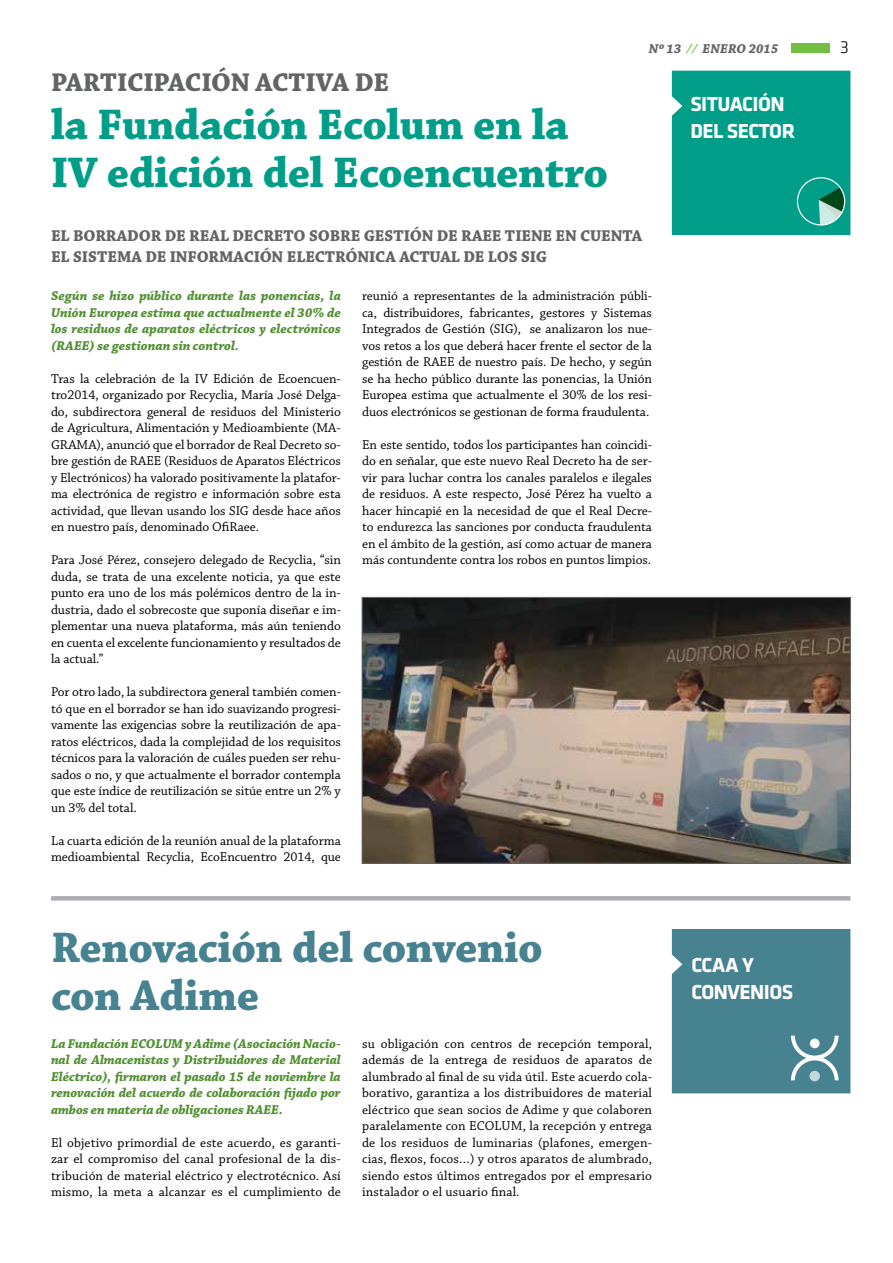
<style>
.page{position:relative;width:893px;height:1263px;background:#fff}
.page>*{position:absolute;margin:0;border:0;box-sizing:border-box;transform-origin:0 0}
.t1{font:700 45px/48px "Chaparral Pro";letter-spacing:-.01em;color:#009e89}
.t2{font:700 45px/48px "Chaparral Pro";letter-spacing:-.01em;color:#46828f}
.t3{font:700 27px "Chaparral Pro";letter-spacing:-.01em;color:#636466}
.t4{font:700 21px/27px "Klavika CH";letter-spacing:-.025em;color:#fff}
.t5{font:300 18px "Klavika CH";color:#000}
.t6{font:700 16.5px/21px "Chaparral Pro";letter-spacing:-.005em;color:#636466}
.t7{font:13.5px/16.5px "Chaparral Pro";letter-spacing:-.005em;color:#000;text-align:justify}
.t8{font:italic 700 13.5px/16.5px "Chaparral Pro";letter-spacing:-.005em;color:#519032;text-align:justify}
.t9{font:italic 700 13.5px "Chaparral Pro";color:#636466}
.s1{color:#95cb6e}
</style>
<div class="page">
<div style="left:791px;top:43px;width:38px;height:10px;background:#72bf44"></div>
<div style="left:672px;top:71px;width:178px;height:164px;background:#009e89"></div>
<div style="left:797px;top:177px;width:48px;height:49px;border:1px solid #fff;border-radius:50%"></div>
<hr style="left:51px;top:896px;width:799px;height:4px;background:#acaeb1">
<div style="left:672px;top:929px;width:178px;height:164px;background:#46828f"></div>
<div style="left:809px;top:1071px;width:11px;height:10px;background:#c3d7dc;border-radius:50%"></div>
<img style="left:364px;top:599px;width:485px;height:263px">
<div style="left:362px;top:597px;width:489px;height:267px;border:1px solid #636466"></div>
<p class="t9" style="left:649px;top:41px;width:131px">Nº 13 <span class="s1">//</span> ENERO 2015</p>
<h3 class="t5" style="left:840px;top:36px;width:10px">3</h3>
<h2 class="t3" style="left:51px;top:66px;width:340px">PARTICIPACIÓN ACTIVA DE</h2>
<h1 class="t1" style="left:51px;top:102px;width:558px">la Fundación Ecolum en la<br>IV edición del Ecoencuentro</h1>
<p class="t6" style="left:51px;top:226px;width:593px">EL BORRADOR DE REAL DECRETO SOBRE GESTIÓN DE RAEE TIENE EN CUENTA<br>EL SISTEMA DE INFORMACIÓN ELECTRÓNICA ACTUAL DE LOS SIG</p>
<p class="t8" style="left:51px;top:288px;width:291px">Según se hizo público durante las ponencias, la Unión Europea estima que actualmente el 30% de los residuos de aparatos eléctricos y electrónicos (RAEE) se gestionan sin control.</p>
<p class="t7" style="left:51px;top:371px;width:291px">Tras la celebración de la IV Edición de Ecoencuen&shy;tro2014, organizado por Recyclia, María José Delga&shy;do, subdirectora general de residuos del Ministerio de Agricultura, Alimentación y Medioambiente (MA-GRAMA), anunció que el borrador de Real Decreto so&shy;bre gestión de RAEE (Residuos de Aparatos Eléctricos y Electrónicos) ha valorado positivamente la platafor&shy;ma electrónica de registro e información sobre esta actividad, que llevan usando los SIG desde hace años en nuestro país, denominado OfiRaee.</p>
<p class="t7" style="left:51px;top:552px;width:291px">Para José Pérez, consejero delegado de Recyclia, “sin duda, se trata de una excelente noticia, ya que este punto era uno de los más polémicos dentro de la in&shy;dustria, dado el sobrecoste que suponía diseñar e im&shy;plementar una nueva plataforma, más aún teniendo en cuenta el excelente funcionamiento y resultados de la actual.”</p>
<p class="t7" style="left:51px;top:684px;width:291px">Por otro lado, la subdirectora general también comen&shy;tó que en el borrador se han ido suavizando progresi&shy;vamente las exigencias sobre la reutilización de apa&shy;ratos eléctricos, dada la complejidad de los requisitos técnicos para la valoración de cuáles pueden ser rehu&shy;sados o no, y que actualmente el borrador contempla que este índice de reutilización se sitúe entre un 2% y un 3% del total.</p>
<p class="t7" style="left:51px;top:833px;width:291px">La cuarta edición de la reunión anual de la plataforma medioambiental Recyclia, EcoEncuentro 2014, que</p>
<p class="t7" style="left:362px;top:288px;width:291px">reunió a representantes de la administración públi&shy;ca, distribuidores, fabricantes, gestores y Sistemas Integrados de Gestión (SIG), se analizaron los nue&shy;vos retos a los que deberá hacer frente el sector de la gestión de RAEE de nuestro país. De hecho, y según se ha hecho público durante las ponencias, la Unión Europea estima que actualmente el 30% de los resi&shy;duos electrónicos se gestionan de forma fraudulenta.</p>
<p class="t7" style="left:362px;top:437px;width:291px">En este sentido, todos los participantes han coincidi&shy;do en señalar, que este nuevo Real Decreto ha de ser&shy;vir para luchar contra los canales paralelos e ilegales de residuos. A este respecto, José Pérez ha vuelto a hacer hincapié en la necesidad de que el Real Decre&shy;to endurezca las sanciones por conducta fraudulenta en el ámbito de la gestión, así como actuar de manera más contundente contra los robos en puntos limpios.</p>
<h1 class="t2" style="left:51px;top:926px;width:493px">Renovación del convenio con Adime</h1>
<p class="t8" style="left:51px;top:1036px;width:291px">La Fundación ECOLUM y Adime (Asociación Nacio&shy;nal de Almacenistas y Distribuidores de Material Eléctrico), firmaron el pasado 15 de noviembre la renovación del acuerdo de colaboración fijado por ambos en materia de obligaciones RAEE.</p>
<p class="t7" style="left:51px;top:1134px;width:291px">El objetivo primordial de este acuerdo, es garanti&shy;zar el compromiso del canal profesional de la dis&shy;tribución de material eléctrico y electrotécnico. Así mismo, la meta a alcanzar es el cumplimiento de</p>
<p class="t7" style="left:362px;top:1035px;width:291px">su obligación con centros de recepción temporal, además de la entrega de residuos de aparatos de alumbrado al final de su vida útil. Este acuerdo cola&shy;borativo, garantiza a los distribuidores de material eléctrico que sean socios de Adime y que colaboren paralelamente con ECOLUM, la recepción y entrega de los residuos de luminarias (plafones, emergen&shy;cias, flexos, focos…) y otros aparatos de alumbrado, siendo estos últimos entregados por el empresario instalador o el usuario final.</p>
<h3 class="t4" style="left:690px;top:90px;width:106px">SITUACIÓN<br>DEL SECTOR</h3>
<h3 class="t4" style="left:691px;top:951px;width:103px">CCAA Y<br>CONVENIOS</h3>
</div>
